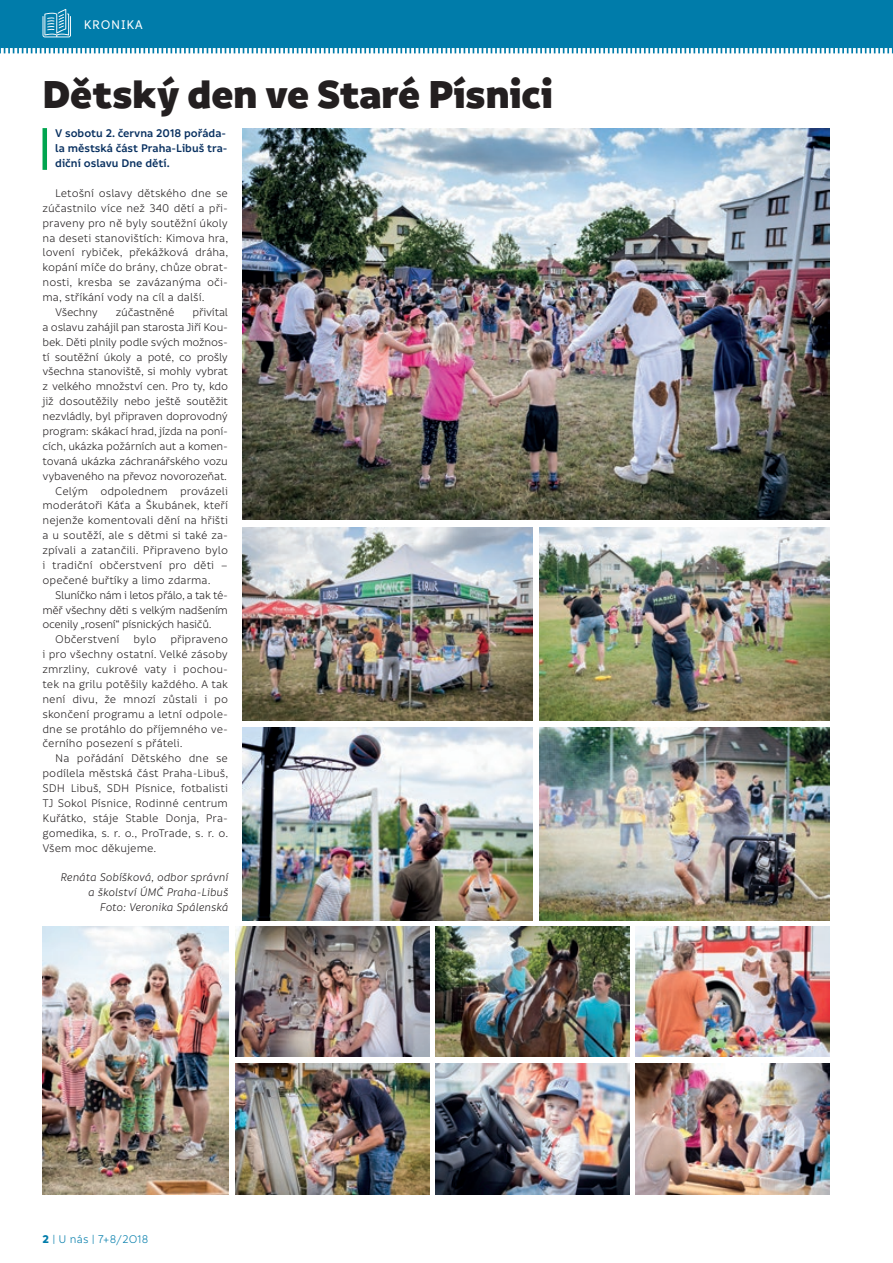
<style>
.page{position:relative;width:893px;height:1263px;background:#fff}
.page>*{position:absolute;margin:0;border:0;box-sizing:border-box;transform-origin:0 0}
.t1{font:900 42px "Informative";color:#231f20}
.t2{font:500 13.5px "Informative";letter-spacing:.05em;color:#fff}
.t3{font:12px "Informative";letter-spacing:-.005em;color:#231f20}
.t4{font:12px "Informative";letter-spacing:-.03em;color:#231f20}
.t5{font:600 12px/14.9px "Informative";color:#083060;text-align:justify}
.t6{font:italic 12px/14.9px "Informative";color:#231f20;text-align:right}
.t7{font:12px "Informative";letter-spacing:.015em;color:#007caa}
.s1{font-weight:700}
</style>
<div class="page">
<div style="left:0;top:0;width:893px;height:48px;background:#007caa"></div>
<svg style="left:43px;top:9px;width:28px;height:28px"></svg>
<svg style="left:0;top:48px;width:893px;height:6px"></svg>
<img style="left:243px;top:129px;width:586px;height:391px">
<img style="left:243px;top:527px;width:289px;height:193px">
<img style="left:236px;top:1064px;width:193px;height:130px">
<img style="left:43px;top:926px;width:185px;height:268px">
<img style="left:243px;top:727px;width:289px;height:193px">
<img style="left:540px;top:727px;width:289px;height:193px">
<img style="left:236px;top:926px;width:193px;height:130px">
<img style="left:436px;top:926px;width:193px;height:130px">
<img style="left:436px;top:1064px;width:193px;height:130px">
<img style="left:540px;top:527px;width:289px;height:193px">
<hr style="left:43px;top:128px;width:4px;height:42px;background:#00a54f">
<img style="left:636px;top:926px;width:193px;height:130px">
<img style="left:636px;top:1064px;width:193px;height:130px">
<p class="t2" style="left:84px;top:18px;width:61px">KRONIKA</p>
<h1 class="t1" style="left:43px;top:69px;width:512px">Dětský den ve Staré Písnici</h1>
<p class="t5" style="left:55px;top:126px;width:174px">V sobotu 2. června 2018 pořáda&shy;la městská část Praha-Libuš tra&shy;diční oslavu Dne dětí.</p>
<p class="t3" style="left:55px;top:187px;width:174px">Letošní oslavy dětského dne se</p>
<p class="t3" style="left:43px;top:202px;width:187px">zúčastnilo více než 340 dětí a při-</p>
<p class="t3" style="left:43px;top:217px;width:187px">praveny pro ně byly soutěžní úkoly</p>
<p class="t3" style="left:43px;top:231px;width:187px">na deseti stanovištích: Kimova hra,</p>
<p class="t3" style="left:43px;top:246px;width:187px">lovení rybiček, překážková dráha,</p>
<p class="t3" style="left:43px;top:261px;width:187px">kopání míče do brány, chůze obrat-</p>
<p class="t3" style="left:43px;top:276px;width:187px">nosti, kresba se zavázanýma oči-</p>
<p class="t3" style="left:43px;top:291px;width:164px">ma, stříkání vody na cíl a další.</p>
<p class="t3" style="left:55px;top:306px;width:44px">Všechny</p>
<p class="t3" style="left:116px;top:306px;width:60px">zúčastněné</p>
<p class="t3" style="left:193px;top:306px;width:37px">přivítal</p>
<p class="t3" style="left:43px;top:321px;width:187px">a oslavu zahájil pan starosta Jiří Kou-</p>
<p class="t3" style="left:43px;top:336px;width:187px">bek. Děti plnily podle svých možnos-</p>
<p class="t3" style="left:43px;top:350px;width:187px">tí soutěžní úkoly a poté, co prošly</p>
<p class="t3" style="left:43px;top:365px;width:187px">všechna stanoviště, si mohly vybrat</p>
<p class="t3" style="left:43px;top:380px;width:187px">z velkého množství cen. Pro ty, kdo</p>
<p class="t3" style="left:43px;top:395px;width:187px">již dosoutěžily nebo ještě soutěžit</p>
<p class="t3" style="left:43px;top:410px;width:187px">nezvládly, byl připraven doprovodný</p>
<p class="t3" style="left:43px;top:425px;width:187px">program: skákací hrad, jízda na poní-</p>
<p class="t3" style="left:43px;top:440px;width:187px">cích, ukázka požárních aut a komen-</p>
<p class="t3" style="left:43px;top:455px;width:187px">tovaná ukázka záchranářského vozu</p>
<p class="t3" style="left:43px;top:470px;width:186px">vybaveného na převoz novorozeňat.</p>
<p class="t3" style="left:55px;top:484px;width:174px">Celým odpolednem provázeli</p>
<p class="t3" style="left:43px;top:499px;width:187px">moderátoři Káťa a Škubánek, kteří</p>
<p class="t3" style="left:43px;top:514px;width:187px">nejenže komentovali dění na hřišti</p>
<p class="t3" style="left:43px;top:529px;width:187px">a u soutěží, ale s dětmi si také za-</p>
<p class="t3" style="left:43px;top:544px;width:187px">zpívali a zatančili. Připraveno bylo</p>
<p class="t3" style="left:43px;top:559px;width:187px">i tradiční občerstvení pro děti –</p>
<p class="t3" style="left:43px;top:574px;width:170px">opečené buřtíky a limo zdarma.</p>
<p class="t4" style="left:55px;top:589px;width:174px">Sluníčko nám i letos přálo, a tak té-</p>
<p class="t4" style="left:43px;top:603px;width:187px">měř všechny děti s velkým nadšením</p>
<p class="t4" style="left:43px;top:618px;width:171px">ocenily „rosení“ písnických hasičů.</p>
<p class="t3" style="left:55px;top:633px;width:174px">Občerstvení bylo připraveno</p>
<p class="t3" style="left:43px;top:648px;width:187px">i pro všechny ostatní. Velké zásoby</p>
<p class="t3" style="left:43px;top:663px;width:187px">zmrzliny, cukrové vaty i pochou-</p>
<p class="t3" style="left:43px;top:678px;width:187px">tek na grilu potěšily každého. A tak</p>
<p class="t3" style="left:43px;top:693px;width:187px">není divu, že mnozí zůstali i po</p>
<p class="t3" style="left:43px;top:708px;width:187px">skončení programu a letní odpole-</p>
<p class="t3" style="left:43px;top:722px;width:187px">dne se protáhlo do příjemného ve-</p>
<p class="t3" style="left:43px;top:737px;width:142px">černího posezení s přáteli.</p>
<p class="t3" style="left:55px;top:752px;width:174px">Na pořádání Dětského dne se</p>
<p class="t3" style="left:43px;top:767px;width:187px">podílela městská část Praha-Libuš,</p>
<p class="t3" style="left:43px;top:782px;width:187px">SDH Libuš, SDH Písnice, fotbalisti</p>
<p class="t3" style="left:43px;top:797px;width:187px">TJ Sokol Písnice, Rodinné centrum</p>
<p class="t3" style="left:43px;top:812px;width:187px">Kuřátko, stáje Stable Donja, Pra-</p>
<p class="t3" style="left:43px;top:827px;width:187px">gomedika, s. r. o., ProTrade, s. r. o.</p>
<p class="t3" style="left:43px;top:842px;width:115px">Všem moc děkujeme.</p>
<p class="t6" style="left:60px;top:870px;width:169px">Renáta Sobíšková, odbor správní a školství ÚMČ Praha-Libuš<br>Foto: Veronika Spálenská</p>
<p class="t7" style="left:43px;top:1233px;width:107px"><span class="s1">2</span> | U nás | 7+8/2O18</p>
</div>
